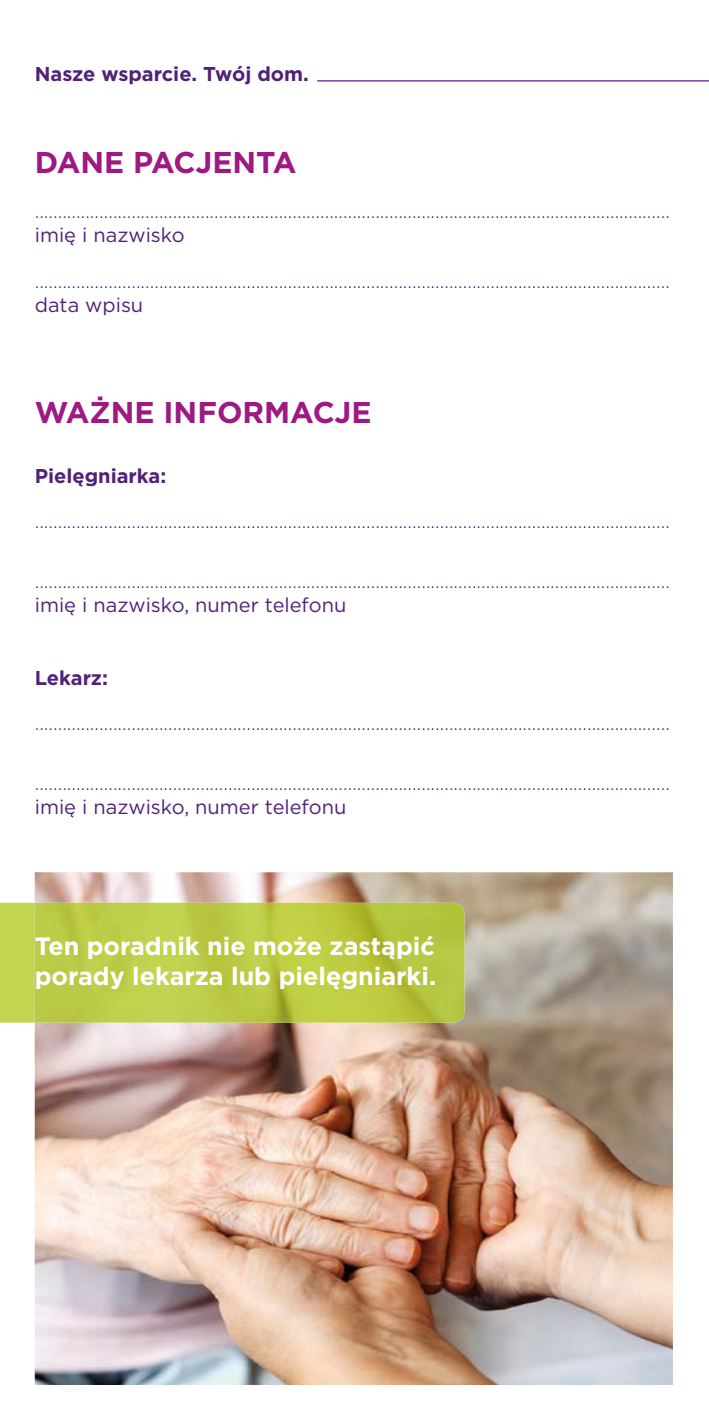
<style>
.page{position:relative;width:709px;height:1423px;background:#fff}
.page>*{position:absolute;margin:0;border:0;box-sizing:border-box;transform-origin:0 0}
.t1{font:700 30px "Gotham";color:#9e1981}
.t2{font:700 25px/30px "Gotham";color:#fff}
.t3{font:300 20px "Gotham";color:#512178}
.t4{font:20px "Gotham";color:#512178}
.t5{font:700 20px "Gotham";color:#512178}
</style>
<div class="page">
<img style="left:35px;top:872px;width:638px;height:512px">
<hr style="left:317px;top:80px;width:392px;height:1px;background:#512178">
<div style="left:0;top:902px;width:35px;height:120px;background:#c2d450"></div>
<img style="left:35px;top:902px;width:429px;height:120px">
<p class="t5" style="left:35px;top:66px;width:275px">Nasze wsparcie. Twój dom.</p>
<h1 class="t1" style="left:35px;top:150px;width:263px">DANE PACJENTA</h1>
<p class="t3" style="left:35px;top:202px;width:636px">..........................................................................................................................................</p>
<p class="t4" style="left:35px;top:226px;width:151px">imię i nazwisko</p>
<p class="t3" style="left:35px;top:271px;width:636px">..........................................................................................................................................</p>
<p class="t4" style="left:35px;top:295px;width:110px">data wpisu</p>
<h1 class="t1" style="left:35px;top:400px;width:338px">WAŻNE INFORMACJE</h1>
<p class="t5" style="left:35px;top:467px;width:133px">Pielęgniarka:</p>
<p class="t3" style="left:35px;top:512px;width:636px">..........................................................................................................................................</p>
<p class="t3" style="left:35px;top:571px;width:636px">..........................................................................................................................................</p>
<p class="t4" style="left:35px;top:595px;width:313px">imię i nazwisko, numer telefonu</p>
<p class="t5" style="left:35px;top:669px;width:75px">Lekarz:</p>
<p class="t3" style="left:35px;top:714px;width:636px">..........................................................................................................................................</p>
<p class="t3" style="left:35px;top:773px;width:636px">..........................................................................................................................................</p>
<p class="t4" style="left:35px;top:797px;width:313px">imię i nazwisko, numer telefonu</p>
<p class="t2" style="left:35px;top:933px;width:403px">Ten poradnik nie może zastąpić porady lekarza lub pielęgniarki.</p>
</div>
